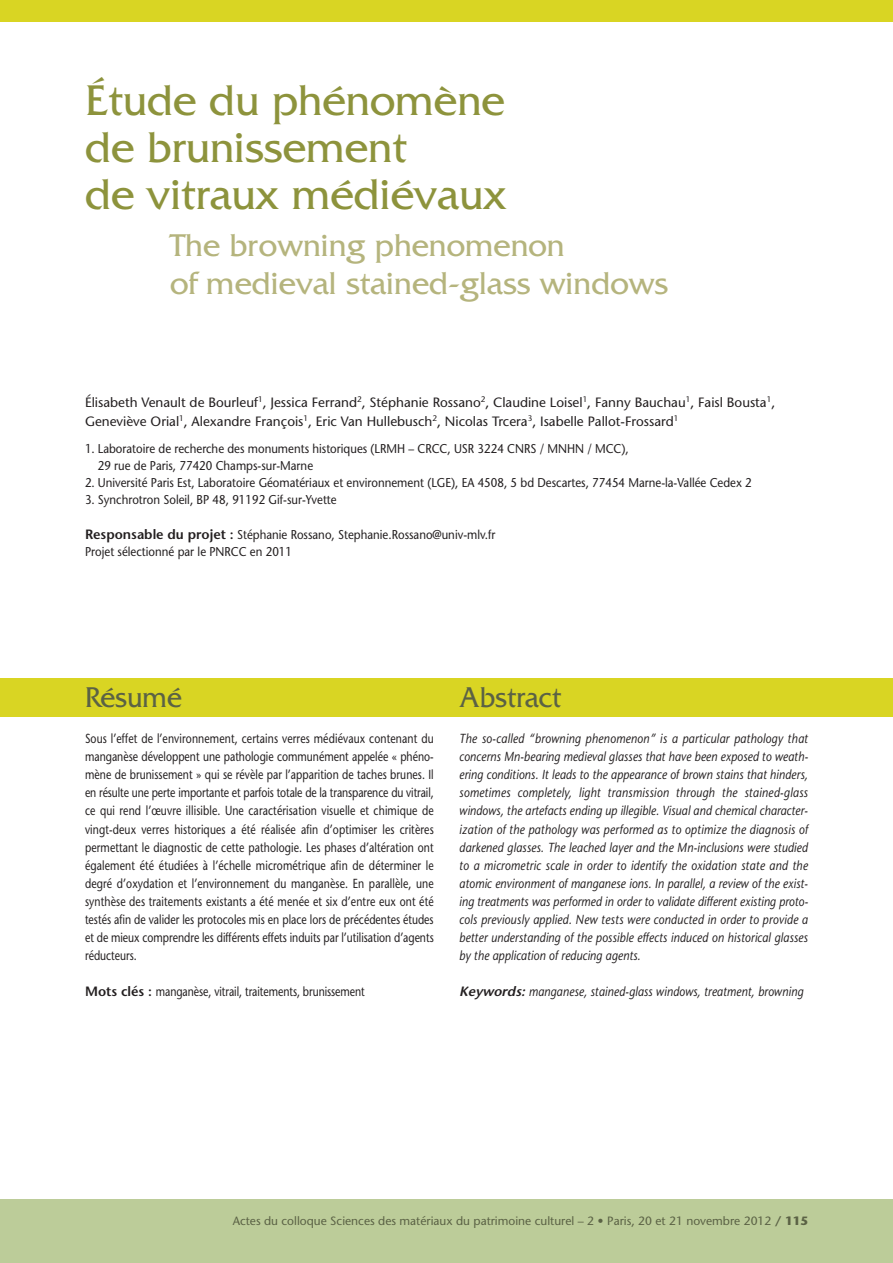
<style>
.page{position:relative;width:893px;height:1263px;background:#fff}
.page>*{position:absolute;margin:0;border:0;box-sizing:border-box;transform-origin:0 0}
.t1{font:45px/46.8px "Friz Quadrata";color:#8d933c}
.t2{font:33px/38.2px "Friz Quadrata";color:#b5b47d}
.t3{font:30px "Friz Quadrata";color:#5b6245;scale:.95 1}
.t4{font:13.5px/19.2px "Stone Sans";color:#231f20}
.t5{font:italic 13.2px/18px "Stone Sans";letter-spacing:.01em;color:#231f20;text-align:justify;scale:.85 1}
.t6{font:13.2px/18px "Stone Sans";letter-spacing:-.005em;color:#231f20;text-align:justify;scale:.8 1}
.t7{font:12.75px/17px "Stone Sans";color:#231f20;scale:.9 1}
.t8{font:12px "Stone Sans";color:#5b6245}
.s1{font-weight:600;font-size:13.5px}
.s2{font-weight:700}
</style>
<div class="page">
<div style="left:0;top:1199px;width:893px;height:64px;background:#bccc99"></div>
<div style="left:0;top:0;width:893px;height:21px;background:#d9d523"></div>
<div style="left:0;top:678px;width:893px;height:38px;background:#d9d523"></div>
<h1 class="t1" style="left:85px;top:81px;width:423px">Étude du phénomène de brunissement<br>de vitraux médiévaux</h1>
<h2 class="t2" style="left:170px;top:229px;width:500px">The browning phenomenon<br>of medieval stained-glass windows</h2>
<p class="t4" style="left:85px;top:394px;width:692px">Élisabeth Venault de Bourleuf<sup>1</sup>, Jessica Ferrand<sup>2</sup>, Stéphanie Rossano<sup>2</sup>, Claudine Loisel<sup>1</sup>, Fanny Bauchau<sup>1</sup>, Faisl Bousta<sup>1</sup>,<br>Geneviève Orial<sup>1</sup>, Alexandre François<sup>1</sup>, Eric Van Hullebusch<sup>2</sup>, Nicolas Trcera<sup>3</sup>, Isabelle Pallot-Frossard<sup>1</sup></p>
<p class="t7" style="left:98px;top:442px;width:591px;text-indent:-13px">1. Laboratoire de recherche des monuments historiques (LRMH – CRCC, USR 3224 CNRS / MNHN / MCC),<br>29 rue de Paris, 77420 Champs-sur-Marne</p>
<p class="t7" style="left:85px;top:476px;width:742px">2. Université Paris Est, Laboratoire Géomatériaux et environnement (LGE), EA 4508, 5 bd Descartes, 77454 Marne-la-Vallée Cedex 2</p>
<p class="t7" style="left:85px;top:493px;width:281px">3. Synchrotron Soleil, BP 48, 91192 Gif-sur-Yvette</p>
<p class="t7" style="left:85px;top:527px;width:458px"><span class="s1">Responsable du projet :</span> Stéphanie Rossano, Stephanie.Rossano@univ-mlv.fr<br>Projet sélectionné par le PNRCC en 2011</p>
<h3 class="t3" style="left:85px;top:686px;width:103px">Résumé</h3>
<h3 class="t3" style="left:459px;top:686px;width:109px">Abstract</h3>
<p class="t6" style="left:85px;top:731px;width:437px">Sous l’effet de l’environnement, certains verres médiévaux contenant du manganèse développent une pathologie communément appelée « phéno&shy;mène de brunissement » qui se révèle par l’apparition de taches brunes. Il en résulte une perte importante et parfois totale de la transparence du vitrail, ce qui rend l’œuvre illisible. Une caractérisation visuelle et chimique de vingt-deux verres historiques a été réalisée afin d’optimiser les critères permettant le diagnostic de cette pathologie. Les phases d’altération ont également été étudiées à l’échelle micrométrique afin de déterminer le degré d’oxydation et l’environnement du manganèse. En parallèle, une synthèse des traitements existants a été menée et six d’entre eux ont été testés afin de valider les protocoles mis en place lors de précédentes études et de mieux comprendre les différents effets induits par l’utilisation d’agents réducteurs.</p>
<p class="t6" style="left:85px;top:984px;width:351px"><span class="s1">Mots clés :</span> manganèse, vitrail, traitements, brunissement</p>
<p class="t5" style="left:459px;top:731px;width:412px">The so-called “browning phenomenon” is a particular pathology that concerns Mn-bearing medieval glasses that have been exposed to weath&shy;ering conditions. It leads to the appearance of brown stains that hinders, sometimes completely, light transmission through the stained-glass windows, the artefacts ending up illegible. Visual and chemical character&shy;ization of the pathology was performed as to optimize the diagnosis of darkened glasses. The leached layer and the Mn-inclusions were studied to a micrometric scale in order to identify the oxidation state and the atomic environment of manganese ions. In parallel, a review of the exist&shy;ing treatments was performed in order to validate different existing proto&shy;cols previously applied. New tests were conducted in order to provide a better understanding of the possible effects induced on historical glasses by the application of reducing agents.</p>
<p class="t5" style="left:459px;top:984px;width:406px"><span class="s1">Keywords:</span>manganese, stained-glass windows, treatment, browning</p>
<p class="t8" style="left:233px;top:1216px;width:577px">Actes du colloque Sciences des matériaux du patrimoine culturel – 2 <span class="s2">•</span> Paris, 20 et 21 novembre 2012 <span class="s2">/ 115</span></p>
</div>
